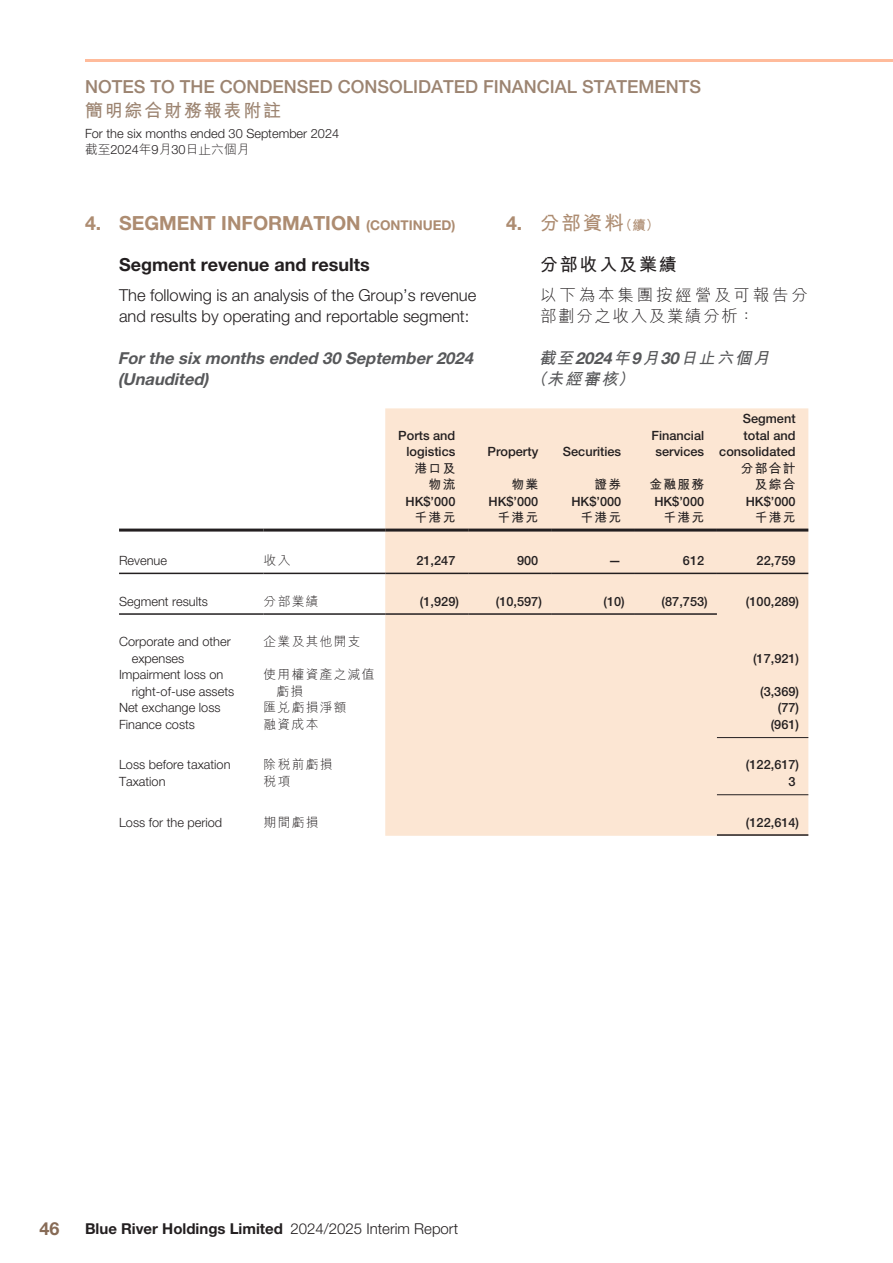
<style>
.page{position:relative;width:893px;height:1263px;background:#fff}
.page>*{position:absolute;margin:0;border:0;box-sizing:border-box;transform-origin:0 0}
.t1{font:700 19.5px "Helvetica Neue LT Std";color:#ad8c71}
.t2{font:700 19.5px "M Hei HK";color:#ad8c71}
.t3{font:500 18px "Helvetica Neue LT Std";color:#9c8471}
.t4{font:700 18px "Helvetica Neue LT Std";color:#231f20}
.t5{font:700 18px "M Hei HK";letter-spacing:.1em;color:#9c8471}
.t6{font:700 18px "M Hei HK";letter-spacing:.1em;color:#231f20}
.t7{font:700 18px "Helvetica Neue LT Std";color:#876b56}
.t8{font:300 16.5px/21px "Helvetica Neue LT Std";color:#231f20}
.t9{font:italic 700 16.5px/21px "Helvetica Neue LT Std";color:#57585a}
.t10{font:300 16.5px/21px "M Hei HK";letter-spacing:.17em;color:#231f20}
.t11{font:italic 700 16.5px/21px "M Hei HK";color:#57585a}
.t12{font:700 15px "Helvetica Neue LT Std";color:#231f20}
.t13{font:500 12.75px/16.5px "Helvetica Neue LT Std";color:#231f20;text-align:right}
.t14{font:300 12.75px/16.5px "Helvetica Neue LT Std";color:#231f20}
.t15{font:300 12.75px/16.5px "M Hei HK";letter-spacing:.1em;color:#231f20}
.t16{font:700 12.75px/16.5px "M Hei HK";letter-spacing:.1em;color:#231f20;text-align:right}
.s1{font-family:"Helvetica Neue LT Std"}
.s2{font-size:13.5px}
.s3{font-weight:300}
</style>
<div class="page">
<hr style="left:85px;top:59px;width:808px;height:3px;background:#ffbb9b">
<div style="left:385px;top:408px;width:423px;height:428px;background:#fce6d3"></div>
<hr style="left:119px;top:529px;width:145px;height:3px;background:#231f20">
<hr style="left:264px;top:529px;width:121px;height:3px;background:#231f20">
<hr style="left:385px;top:529px;width:83px;height:3px;background:#231f20">
<hr style="left:468px;top:529px;width:83px;height:3px;background:#231f20">
<hr style="left:551px;top:529px;width:83px;height:3px;background:#231f20">
<hr style="left:634px;top:529px;width:83px;height:3px;background:#231f20">
<hr style="left:717px;top:529px;width:91px;height:3px;background:#231f20">
<hr style="left:119px;top:573px;width:145px;height:1px;background:#231f20">
<hr style="left:264px;top:573px;width:121px;height:1px;background:#231f20">
<hr style="left:385px;top:573px;width:83px;height:1px;background:#231f20">
<hr style="left:468px;top:573px;width:83px;height:1px;background:#231f20">
<hr style="left:551px;top:573px;width:83px;height:1px;background:#231f20">
<hr style="left:634px;top:573px;width:83px;height:1px;background:#231f20">
<hr style="left:717px;top:573px;width:91px;height:1px;background:#231f20">
<hr style="left:119px;top:613px;width:145px;height:2px;background:#231f20">
<hr style="left:264px;top:613px;width:121px;height:2px;background:#231f20">
<hr style="left:385px;top:613px;width:83px;height:2px;background:#231f20">
<hr style="left:468px;top:613px;width:83px;height:2px;background:#231f20">
<hr style="left:551px;top:613px;width:83px;height:2px;background:#231f20">
<hr style="left:634px;top:613px;width:83px;height:2px;background:#231f20">
<hr style="left:717px;top:737px;width:91px;height:1px;background:#231f20">
<hr style="left:717px;top:794px;width:91px;height:1px;background:#231f20">
<hr style="left:717px;top:834px;width:91px;height:2px;background:#231f20">
<h2 class="t3" style="left:85px;top:76px;width:618px">NOTES TO THE CONDENSED CONSOLIDATED FINANCIAL STATEMENTS</h2>
<h2 class="t5" style="left:85px;top:97px;width:198px">簡明綜合財務報表附註</h2>
<p class="t14" style="left:85px;top:124px;width:256px">For the six months ended 30 September 2024</p>
<p class="t15" style="left:85px;top:141px;width:166px">截至<span class="s1">2024</span>年<span class="s1">9</span>月<span class="s1">30</span>日止六個月</p>
<h1 class="t1" style="left:85px;top:211px;width:372px">4. SEGMENT INFORMATION <span class="s2">(CONTINUED)</span></h1>
<h2 class="t4" style="left:119px;top:253px;width:252px">Segment revenue and results</h2>
<p class="t8" style="left:119px;top:285px;width:359px">The following is an analysis of the Group’s revenue and results by operating and reportable segment:</p>
<p class="t9" style="left:118px;top:348px;width:361px">Forthe six months ended 30 September2024 (Unaudited)</p>
<h1 class="t2" style="left:506px;top:209px;width:155px"><span class="s1">4.</span> 分部資料<span class="s2">（續）</span></h1>
<h2 class="t6" style="left:540px;top:251px;width:138px">分部收入及業績</h2>
<p class="t10" style="left:540px;top:284px;width:269px">以下為本集團按經營及可報告分部劃分之收入及業績分析：</p>
<p class="t11" style="left:530px;top:346px;width:245px;text-indent:8px">截至<span class="s1">2024</span>年<span class="s1">9</span>月<span class="s1">30</span>日止六個月（未經審核）</p>
<p class="t13" style="left:398px;top:427px;width:59px">Ports and logistics</p>
<p class="t13" style="left:488px;top:443px;width:52px">Property</p>
<p class="t13" style="left:563px;top:443px;width:60px">Securities</p>
<p class="t13" style="left:651px;top:427px;width:54px;text-align:center">Financial services</p>
<p class="t13" style="left:719px;top:410px;width:78px">Segment total and consolidated</p>
<p class="t16" style="left:415px;top:459px;width:42px">港口及物流</p>
<p class="t16" style="left:512px;top:475px;width:28px">物業</p>
<p class="t16" style="left:594px;top:475px;width:28px">證券</p>
<p class="t16" style="left:649px;top:475px;width:56px">金融服務</p>
<p class="t16" style="left:741px;top:459px;width:56px">分部合計及綜合</p>
<p class="t13" style="left:406px;top:493px;width:51px">HK$’000</p>
<p class="t13" style="left:488px;top:493px;width:51px">HK$’000</p>
<p class="t13" style="left:571px;top:493px;width:51px">HK$’000</p>
<p class="t13" style="left:654px;top:493px;width:51px">HK$’000</p>
<p class="t13" style="left:746px;top:493px;width:51px">HK$’000</p>
<p class="t16" style="left:415px;top:508px;width:42px">千港元</p>
<p class="t16" style="left:497px;top:508px;width:42px">千港元</p>
<p class="t16" style="left:580px;top:508px;width:42px">千港元</p>
<p class="t16" style="left:663px;top:508px;width:42px">千港元</p>
<p class="t16" style="left:755px;top:508px;width:42px">千港元</p>
<p class="t14" style="left:119px;top:552px;width:49px">Revenue</p>
<p class="t15" style="left:264px;top:552px;width:28px">收入</p>
<p class="t13" style="left:416px;top:552px;width:40px">21,247</p>
<p class="t13" style="left:517px;top:552px;width:23px">900</p>
<p class="t13" style="left:608px;top:552px;width:14px">—</p>
<p class="t13" style="left:683px;top:552px;width:23px">612</p>
<p class="t13" style="left:757px;top:552px;width:40px">22,759</p>
<p class="t14" style="left:119px;top:592px;width:91px">Segment results</p>
<p class="t15" style="left:264px;top:592px;width:56px">分部業績</p>
<p class="t13" style="left:420px;top:593px;width:40px">(1,929)</p>
<p class="t13" style="left:496px;top:593px;width:48px">(10,597)</p>
<p class="t13" style="left:603px;top:593px;width:23px">(10)</p>
<p class="t13" style="left:662px;top:593px;width:48px">(87,753)</p>
<p class="t13" style="left:746px;top:593px;width:55px">(100,289)</p>
<p class="t14" style="left:132px;top:633px;width:100px;text-indent:-13px">Corporate and other expenses</p>
<p class="t15" style="left:264px;top:633px;width:98px">企業及其他開支</p>
<p class="t13" style="left:753px;top:650px;width:48px">(17,921)</p>
<p class="t14" style="left:132px;top:666px;width:104px;text-indent:-13px">Impairment loss on right-of-use assets</p>
<p class="t15" style="left:276px;top:666px;width:100px;text-indent:-13px">使用權資產之減值虧損</p>
<p class="t13" style="left:760px;top:683px;width:40px">(3,369)</p>
<p class="t14" style="left:119px;top:699px;width:103px">Net exchange loss</p>
<p class="t15" style="left:264px;top:699px;width:84px">匯兌虧損淨額</p>
<p class="t13" style="left:778px;top:699px;width:23px">(77)</p>
<p class="t14" style="left:119px;top:716px;width:78px">Finance costs</p>
<p class="t15" style="left:264px;top:715px;width:56px">融資成本</p>
<p class="t13" style="left:771px;top:716px;width:30px">(961)</p>
<p class="t14" style="left:119px;top:756px;width:113px">Loss before taxation</p>
<p class="t15" style="left:264px;top:756px;width:70px">除稅前虧損</p>
<p class="t13" style="left:746px;top:756px;width:55px">(122,617)</p>
<p class="t14" style="left:119px;top:773px;width:48px">Taxation</p>
<p class="t15" style="left:264px;top:773px;width:28px">稅項</p>
<p class="t13" style="left:788px;top:773px;width:9px">3</p>
<p class="t14" style="left:119px;top:813px;width:105px">Loss for the period</p>
<p class="t15" style="left:264px;top:813px;width:56px">期間虧損</p>
<p class="t13" style="left:746px;top:813px;width:55px">(122,614)</p>
<h2 class="t7" style="left:40px;top:1218px;width:22px">46</h2>
<p class="t12" style="left:85px;top:1219px;width:375px">Blue River Holdings Limited <span class="s3">2024/2025 Interim Report</span></p>
</div>
